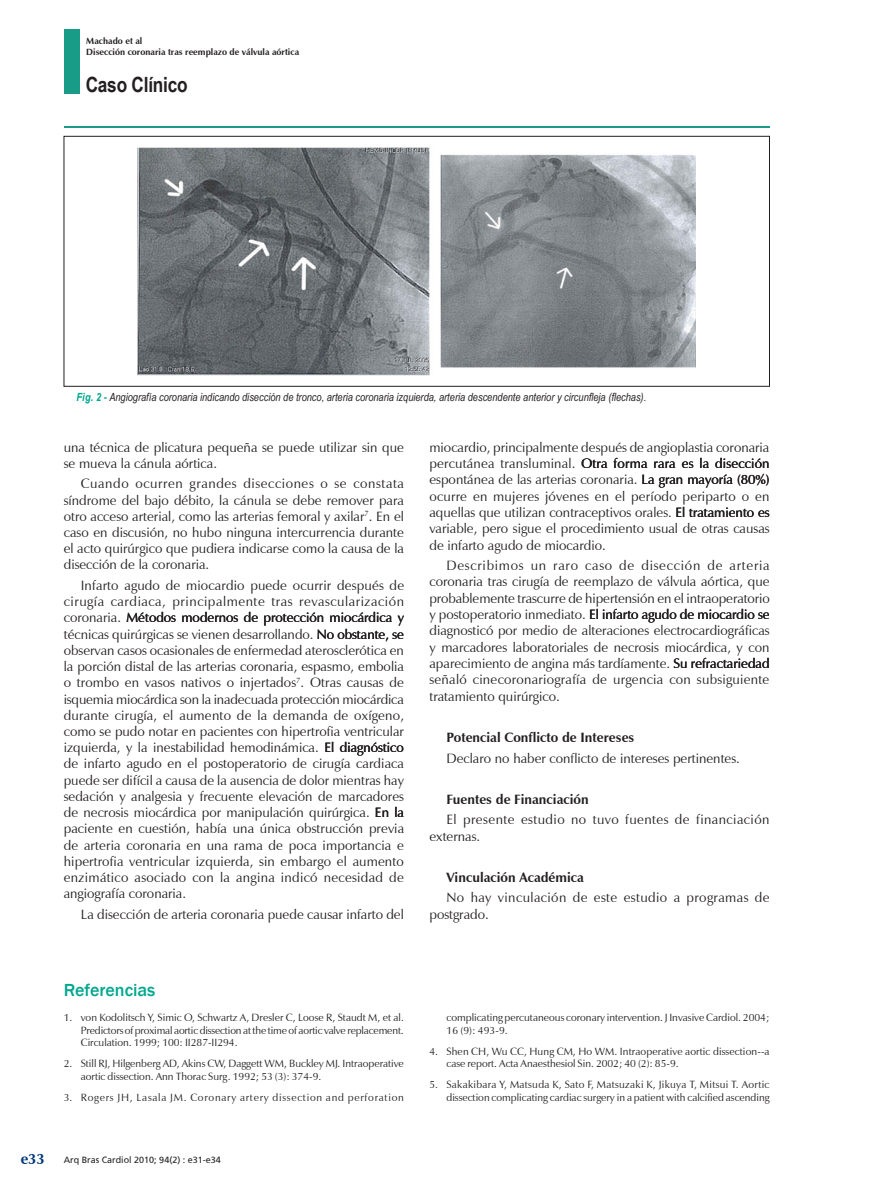
<style>
.page{position:relative;width:893px;height:1191px;background:#fff}
.page>*{position:absolute;margin:0;border:0;box-sizing:border-box;transform-origin:0 0}
.t1{font:700 21px "Arial Narrow";letter-spacing:-.01em;color:#231f20}
.Referências{font:500 18px "Franklin Gothic";color:#00a78e}
.t2{font:700 15px "Zapf Humanist 601 BT";color:#013775}
.Texto{font:13.5px/16.2px "Zapf Humanist 601 BT";color:#231f20;text-align:justify}
.Texto-2{font:13.5px/16.4px "Zapf Humanist 601 BT";letter-spacing:.03em;color:#231f20}
.Texto-3{font:700 13.5px "Zapf Humanist 601 BT";color:#231f20}
._04_FIGURA_ref{font:italic 11.25px "Arial Narrow";color:#231f20}
.Refer_bibliog{font:10.5px/12.6px "Zapf Humanist 601 BT";color:#231f20}
.Refer_bibliog-2{font:10.5px "Zapf Humanist 601 BT";letter-spacing:.07em;color:#231f20}
.t3{font:700 9px "Zapf Humanist 601 BT";color:#231f20}
.t4{font:9px "Frutiger";color:#231f20}
.s1{font-weight:700;color:#00a78e}
</style>
<div class="page">
<hr style="left:64px;top:126px;width:706px;height:2px;background:#189c88">
<div style="left:64px;top:29px;width:16px;height:65px;background:#189c88"></div>
<img style="left:138px;top:147px;width:558px;height:228px">
<div style="left:64px;top:136px;width:706px;height:250px;border:1px solid #231f20"></div>
<p class="t3" style="left:86px;top:36px;width:58px">Machado et al</p>
<p class="t3" style="left:86px;top:47px;width:214px">Disección coronaria tras reemplazo de válvula aórtica</p>
<h1 class="t1" style="left:86px;top:68px;width:103px">Caso Clínico</h1>
<p class="_04_FIGURA_ref" style="left:77px;top:389px;width:571px"><span class="s1">Fig. 2 -</span> Angiografía coronaria indicando disección de tronco, arteria coronaria izquierda, arteria descendente anterior y circunfleja (flechas).</p>
<p class="Texto" style="left:64px;top:439px;width:342px">una técnica de plicatura pequeña se puede utilizar sin que se mueva la cánula aórtica.</p>
<p class="Texto" style="left:64px;top:475px;width:342px;text-indent:17px">Cuando ocurren grandes disecciones o se constata síndrome del bajo débito, la cánula se debe remover para otro acceso arterial, como las arterias femoral y axilar<sup>7</sup>. En el caso en discusión, no hubo ninguna intercurrencia durante el acto quirúrgico que pudiera indicarse como la causa de la disección de la coronaria.</p>
<p class="Texto" style="left:64px;top:577px;width:342px;text-indent:17px">Infarto agudo de miocardio puede ocurrir después de cirugía cardiaca, principalmente tras revascularización coronaria. Métodos modernos de protección miocárdica y técnicas quirúrgicas se vienen desarrollando. No obstante, se observan casos ocasionales de enfermedad aterosclerótica en la porción distal de las arterias coronaria, espasmo, embolia o trombo en vasos nativos o injertados<sup>7</sup>. Otras causas de isquemia miocárdica son la inadecuada protección miocárdica durante cirugía, el aumento de la demanda de oxígeno, como se pudo notar en pacientes con hipertrofia ventricular izquierda, y la inestabilidad hemodinámica. El diagnóstico de infarto agudo en el postoperatorio de cirugía cardiaca puede ser difícil a causa de la ausencia de dolor mientras hay sedación y analgesia y frecuente elevación de marcadores de necrosis miocárdica por manipulación quirúrgica. En la paciente en cuestión, había una única obstrucción previa de arteria coronaria en una rama de poca importancia e hipertrofia ventricular izquierda, sin embargo el aumento enzimático asociado con la angina indicó necesidad de angiografía coronaria.</p>
<p class="Texto" style="left:81px;top:906px;width:325px">La disección de arteria coronaria puede causar infarto del</p>
<p class="Texto" style="left:429px;top:439px;width:342px">miocardio, principalmente después de angioplastia coronaria percutánea transluminal. Otra forma rara es la disección espontánea de las arterias coronaria. La gran mayoría (80%) ocurre en mujeres jóvenes en el período periparto o en aquellas que utilizan contraceptivos orales. El tratamiento es variable, pero sigue el procedimiento usual de otras causas de infarto agudo de miocardio.</p>
<p class="Texto" style="left:429px;top:557px;width:342px;text-indent:17px">Describimos un raro caso de disección de arteria coronaria tras cirugía de reemplazo de válvula aórtica, que probablemente trascurre de hipertensión en el intraoperatorio y postoperatorio inmediato. El infarto agudo de miocardio se diagnosticó por medio de alteraciones electrocardiográficas y marcadores laboratoriales de necrosis miocárdica, y con aparecimiento de angina más tardíamente. Su refractariedad señaló cinecoronariografía de urgencia con subsiguiente tratamiento quirúrgico.</p>
<p class="Texto-3" style="left:446px;top:729px;width:189px">Potencial Conflicto de Intereses</p>
<p class="Texto" style="left:446px;top:750px;width:295px">Declaro no haber conflicto de intereses pertinentes.</p>
<p class="Texto-3" style="left:446px;top:790px;width:144px">Fuentes de Financiación</p>
<p class="Texto-2" style="left:429px;top:811px;width:342px;text-indent:17px">El presente estudio no tuvo fuentes de financiación externas.</p>
<p class="Texto-3" style="left:446px;top:869px;width:139px">Vinculación Académica</p>
<p class="Texto-2" style="left:429px;top:889px;width:342px;text-indent:17px">No hay vinculación de este estudio a programas de postgrado.</p>
<p class="Referências" style="left:64px;top:978px;width:93px">Referencias</p>
<p class="Refer_bibliog" style="left:81px;top:1011px;width:325px;text-align:justify;text-indent:-17px">1. von Kodolitsch Y, Simic O, Schwartz A, Dresler C, Loose R, Staudt M, et al.<br>Predictors of proximal aortic dissection at the time of aortic valve replacement.<br>Circulation. 1999; 100: II287-II294.</p>
<p class="Refer_bibliog" style="left:81px;top:1057px;width:325px;text-indent:-17px">2. Still RJ, Hilgenberg AD, Akins CW, Daggett WM, Buckley MJ. Intraoperative aortic dissection. Ann Thorac Surg. 1992; 53 (3): 374-9.</p>
<p class="Refer_bibliog-2" style="left:64px;top:1091px;width:342px">3. Rogers JH, Lasala JM. Coronary artery dissection and perforation</p>
<p class="t2" style="left:21px;top:1149px;width:26px">e33</p>
<p class="t4" style="left:64px;top:1154px;width:159px">Arq Bras Cardiol 2010; 94(2) : e31-e34</p>
<p class="Refer_bibliog" style="left:446px;top:1011px;width:324px">complicating percutaneous coronary intervention. J Invasive Cardiol. 2004;<br>16 (9): 493-9.</p>
<p class="Refer_bibliog" style="left:446px;top:1044px;width:325px;text-indent:-17px">4. Shen CH, Wu CC, Hung CM, Ho WM. Intraoperative aortic dissection--a case report. Acta Anaesthesiol Sin. 2002; 40 (2): 85-9.</p>
<p class="Refer_bibliog" style="left:429px;top:1078px;width:342px;text-align:right">5. Sakakibara Y, Matsuda K, Sato F, Matsuzaki K, Jikuya T, Mitsui T. Aortic dissection complicating cardiac surgery in a patient with calcified ascending</p>
</div>
